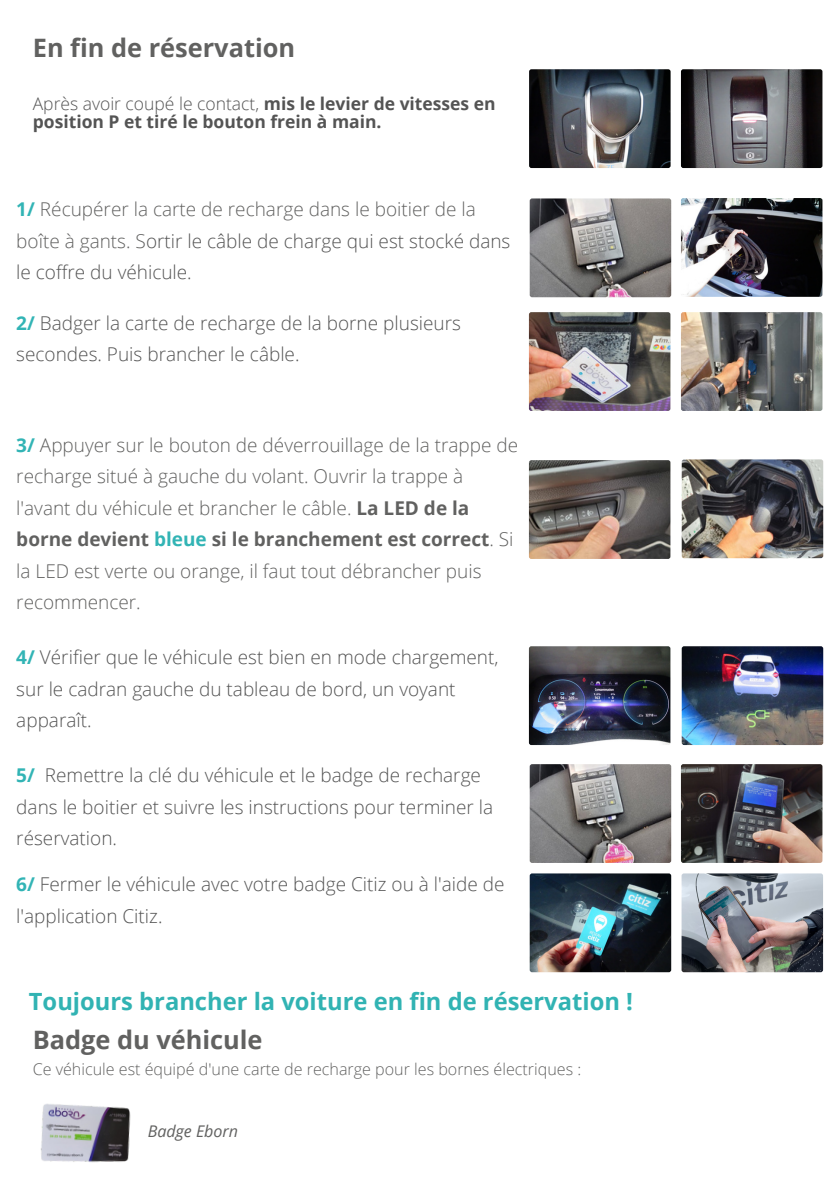
<style>
.page{position:relative;width:839px;height:1191px;background:#fff}
.page>*{position:absolute;margin:0;border:0;box-sizing:border-box;transform-origin:0 0}
.t1{font:700 25.4px "Open Sans";color:#616160}
.t2{font:700 23.8px "Open Sans";color:#31b3b3}
.t3{font:300 19px/31.6px "Open Sans";color:#616160}
.t4{font:300 19px/31.6px "Open Sans";color:#545454}
.t5{font:700 17.6px/17.6px "Open Sans";color:#545454}
.t6{font:300 16px "Open Sans";color:#616160}
.t7{font:italic 16px "Open Sans";color:#616160}
.s1{font-weight:300}
.s2{font-weight:700;color:#32b4b5}
.s3{color:#545454}
.s4{font-weight:700}
</style>
<div class="page">
<img style="left:681px;top:198px;width:141px;height:99px;border-radius:2px">
<img style="left:529px;top:312px;width:141px;height:99px;border-radius:2px">
<img style="left:681px;top:312px;width:141px;height:99px;border-radius:2px">
<img style="left:529px;top:460px;width:141px;height:99px;border-radius:2px">
<img style="left:529px;top:646px;width:141px;height:99px;border-radius:2px">
<img style="left:681px;top:459px;width:142px;height:99px;border-radius:2px">
<img style="left:681px;top:646px;width:142px;height:99px;border-radius:2px">
<img style="left:529px;top:764px;width:142px;height:99px;border-radius:2px">
<img style="left:681px;top:764px;width:141px;height:99px;border-radius:2px">
<img style="left:529px;top:873px;width:142px;height:99px;border-radius:2px">
<img style="left:681px;top:873px;width:142px;height:99px;border-radius:2px">
<img style="left:681px;top:69px;width:141px;height:99px;border-radius:2px">
<img style="left:529px;top:69px;width:141px;height:99px;border-radius:2px">
<img style="left:529px;top:198px;width:142px;height:99px;border-radius:2px">
<img style="left:40px;top:1104px;width:91px;height:59px">
<p class="t1" style="left:33px;top:30px;width:264px">En fin de réservation</p>
<p class="t5" style="left:33px;top:94px;width:464px"><span class="s1">Après avoir coupé le contact,</span> mis le levier de vitesses en position P et tiré le bouton frein à main.</p>
<p class="t3" style="left:16px;top:193px;width:495px"><span class="s2">1/</span> Récupérer la carte de recharge dans le boitier de la boîte à gants. S<span class="s3">ortir le câble de charge qui est stocké dans le coffre du véhicule.</span></p>
<p class="t4" style="left:16px;top:306px;width:446px"><span class="s2">2/</span> Badger la carte de recharge de la borne plusieurs secondes. Puis brancher le câble.</p>
<p class="t3" style="left:16px;top:428px;width:503px"><span class="s2">3/</span> Appuyer sur le bouton de déverrouillage de la trappe de recharge situé à gauche du volant. Ouvrir la trappe à l'avant du véhicule et brancher le câble. <span class="s4">La LED de la borne devient</span> <span class="s2">bleue</span> <span class="s4">si le branchement est correct</span>. Si la LED est verte ou orange, il faut tout débrancher puis recommencer.</p>
<p class="t4" style="left:16px;top:641px;width:483px"><span class="s2">4/</span> Vérifier que le véhicule est bien en mode chargement, sur le cadran gauche du tableau de bord, un voyant apparaît.</p>
<p class="t4" style="left:16px;top:759px;width:478px"><span class="s2">5/</span> Remettre la clé du véhicule et le badge de recharge dans le boitier et suivre les instructions pour terminer la réservation.</p>
<p class="t4" style="left:16px;top:868px;width:489px"><span class="s2">6/</span> Fermer le véhicule avec votre badge Citiz ou à l'aide de l'application Citiz.</p>
<p class="t2" style="left:29px;top:984px;width:605px">Toujours brancher la voiture en fin de réservation !</p>
<p class="t1" style="left:33px;top:1022px;width:231px">Badge du véhicule</p>
<p class="t6" style="left:33px;top:1058px;width:550px">Ce véhicule est équipé d'une carte de recharge pour les bornes électriques :</p>
<p class="t7" style="left:148px;top:1120px;width:92px">Badge Eborn</p>
</div>
